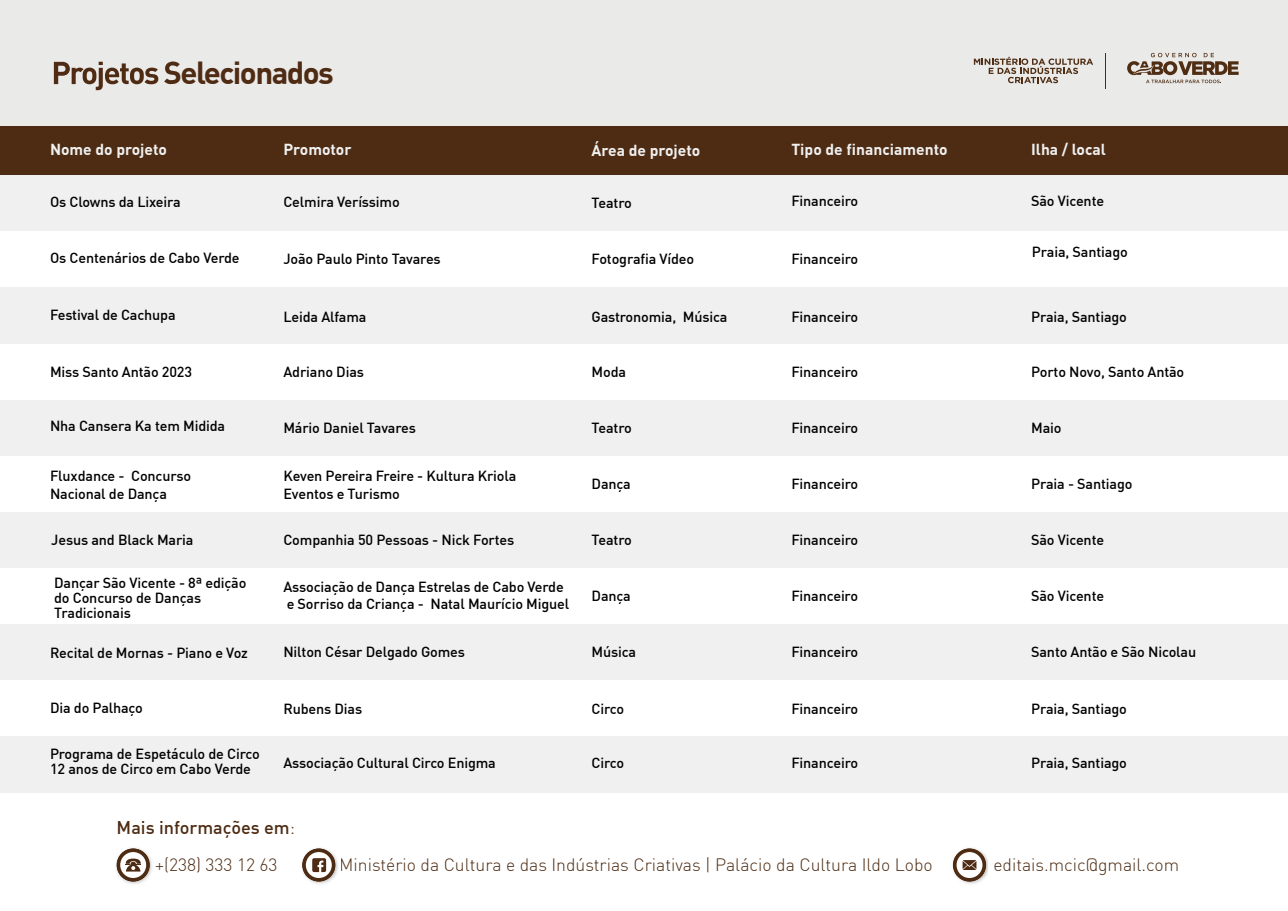
<style>
.page{position:relative;width:1288px;height:911px;background:#fff}
.page>*{position:absolute;margin:0;border:0;box-sizing:border-box;transform-origin:0 0}
.t1{font:700 31.25px "DIN Pro";letter-spacing:-.05em;color:#4f2b13}
.t2{font:500 18.06px "DIN Pro";color:#4e2c13}
.t3{font:300 17.56px "DIN Pro";color:#4e2c13}
.t4{font:700 15.62px "DIN Pro";color:#f0f0f0}
.t5{font:500 14.38px/17.2px "DIN Pro";letter-spacing:-.01em;color:#000}
.s1{font-weight:300}
</style>
<div class="page">
<div style="left:0;top:125px;width:1287px;height:50px;background:#4e2c13"></div>
<div style="left:0;top:175px;width:1287px;height:56px;background:#f0f0f0"></div>
<div style="left:0;top:0;width:1287px;height:125px;background:#eaeae9"></div>
<div style="left:0;top:287px;width:1287px;height:57px;background:#f0f0f0"></div>
<div style="left:0;top:400px;width:1287px;height:56px;background:#f0f0f0"></div>
<div style="left:0;top:511px;width:1287px;height:57px;background:#f0f0f0"></div>
<div style="left:0;top:624px;width:1287px;height:56px;background:#f0f0f0"></div>
<div style="left:0;top:735px;width:1287px;height:57px;background:#f0f0f0"></div>
<img style="left:54px;top:62px;width:116px;height:28px">
<hr style="left:1105px;top:53px;width:1px;height:35px;background:#4f2d13">
<svg style="left:973px;top:57px;width:120px;height:26px"></svg>
<svg style="left:1127px;top:53px;width:111px;height:30px"></svg>
<img style="left:116px;top:858px;width:36px;height:26px">
<svg style="left:117px;top:848px;width:33px;height:33px"></svg>
<img style="left:962px;top:855px;width:26px;height:29px">
<div style="left:952px;top:848px;width:34px;height:33px;background:#4e2c13;border-radius:50%"></div>
<svg style="left:952px;top:848px;width:33px;height:33px"></svg>
<img style="left:311px;top:857px;width:27px;height:27px">
<svg style="left:302px;top:848px;width:33px;height:33px"></svg>
<h1 class="t1" style="left:51px;top:52px;width:284px">Projetos Selecionados</h1>
<p class="t4" style="left:50px;top:139px;width:118px">Nome do projeto</p>
<p class="t4" style="left:283px;top:139px;width:70px">Promotor</p>
<p class="t4" style="left:591px;top:140px;width:110px">Área de projeto</p>
<p class="t4" style="left:791px;top:139px;width:158px">Tipo de financiamento</p>
<p class="t4" style="left:1031px;top:139px;width:76px">Ilha / local</p>
<p class="t5" style="left:50px;top:192px;width:132px">Os Clowns da Lixeira</p>
<p class="t5" style="left:283px;top:192px;width:118px">Celmira Veríssimo</p>
<p class="t5" style="left:591px;top:193px;width:42px">Teatro</p>
<p class="t5" style="left:791px;top:192px;width:68px">Financeiro</p>
<p class="t5" style="left:1031px;top:192px;width:74px">São Vicente</p>
<p class="t5" style="left:50px;top:248px;width:191px">Os Centenários de Cabo Verde</p>
<p class="t5" style="left:283px;top:250px;width:159px">João Paulo Pinto Tavares</p>
<p class="t5" style="left:591px;top:250px;width:104px">Fotografia Vídeo</p>
<p class="t5" style="left:791px;top:250px;width:68px">Financeiro</p>
<p class="t5" style="left:1031px;top:242px;width:97px">Praia, Santiago</p>
<p class="t5" style="left:50px;top:306px;width:127px">Festival de Cachupa</p>
<p class="t5" style="left:283px;top:308px;width:85px">Leida Alfama</p>
<p class="t5" style="left:591px;top:308px;width:137px">Gastronomia, Música</p>
<p class="t5" style="left:791px;top:308px;width:68px">Financeiro</p>
<p class="t5" style="left:1031px;top:308px;width:97px">Praia, Santiago</p>
<p class="t5" style="left:50px;top:362px;width:144px">Miss Santo Antão 2023</p>
<p class="t5" style="left:283px;top:362px;width:82px">Adriano Dias</p>
<p class="t5" style="left:591px;top:362px;width:36px">Moda</p>
<p class="t5" style="left:791px;top:362px;width:68px">Financeiro</p>
<p class="t5" style="left:1031px;top:362px;width:155px">Porto Novo, Santo Antão</p>
<p class="t5" style="left:50px;top:417px;width:177px">Nha Cansera Ka tem Midida</p>
<p class="t5" style="left:283px;top:418px;width:134px">Mário Daniel Tavares</p>
<p class="t5" style="left:591px;top:418px;width:42px">Teatro</p>
<p class="t5" style="left:791px;top:418px;width:68px">Financeiro</p>
<p class="t5" style="left:1031px;top:418px;width:32px">Maio</p>
<p class="t5" style="left:50px;top:467px;width:143px">Fluxdance - Concurso<br>Nacional de Dança</p>
<p class="t5" style="left:283px;top:467px;width:234px">Keven Pereira Freire - Kultura Kriola<br>Eventos e Turismo</p>
<p class="t5" style="left:591px;top:475px;width:41px">Dança</p>
<p class="t5" style="left:791px;top:475px;width:68px">Financeiro</p>
<p class="t5" style="left:1031px;top:475px;width:103px">Praia - Santiago</p>
<p class="t5" style="left:51px;top:530px;width:144px">Jesus and Black Maria</p>
<p class="t5" style="left:283px;top:530px;width:232px">Companhia 50 Pessoas - Nick Fortes</p>
<p class="t5" style="left:591px;top:530px;width:42px">Teatro</p>
<p class="t5" style="left:791px;top:530px;width:68px">Financeiro</p>
<p class="t5" style="left:1031px;top:530px;width:74px">São Vicente</p>
<p class="t5" style="left:283px;top:577px;width:287px">Associação de Dança Estrelas de Cabo Verde e Sorriso da Criança - Natal Maurício Miguel</p>
<p class="t5" style="left:591px;top:586px;width:41px">Dança</p>
<p class="t5" style="left:791px;top:586px;width:68px">Financeiro</p>
<p class="t5" style="left:1031px;top:586px;width:74px">São Vicente</p>
<p class="t5" style="left:50px;top:643px;width:199px">Recital de Mornas - Piano e Voz</p>
<p class="t5" style="left:283px;top:642px;width:183px">Nilton César Delgado Gomes</p>
<p class="t5" style="left:591px;top:642px;width:46px">Música</p>
<p class="t5" style="left:791px;top:642px;width:68px">Financeiro</p>
<p class="t5" style="left:1031px;top:642px;width:166px">Santo Antão e São Nicolau</p>
<p class="t5" style="left:54px;top:574px;width:194px;line-height:15px">Dançar São Vicente - 8ª edição do Concurso de Danças<br>Tradicionais</p>
<p class="t5" style="left:50px;top:698px;width:94px">Dia do Palhaço</p>
<p class="t5" style="left:283px;top:699px;width:80px">Rubens Dias</p>
<p class="t5" style="left:591px;top:699px;width:34px">Circo</p>
<p class="t5" style="left:791px;top:699px;width:68px">Financeiro</p>
<p class="t5" style="left:1031px;top:699px;width:97px">Praia, Santiago</p>
<p class="t5" style="left:50px;top:745px;width:211px;line-height:15px">Programa de Espetáculo de Circo<br>12 anos de Circo em Cabo Verde</p>
<p class="t5" style="left:283px;top:753px;width:214px">Associação Cultural Circo Enigma</p>
<p class="t5" style="left:591px;top:753px;width:34px">Circo</p>
<p class="t5" style="left:791px;top:753px;width:68px">Financeiro</p>
<p class="t5" style="left:1031px;top:753px;width:97px">Praia, Santiago</p>
<p class="t2" style="left:117px;top:816px;width:180px">Mais informações em<span class="s1">:</span></p>
<p class="t3" style="left:155px;top:853px;width:124px">+(238) 333 12 63</p>
<p class="t3" style="left:339px;top:853px;width:595px">Ministério da Cultura e das Indústrias Criativas | Palácio da Cultura Ildo Lobo</p>
<p class="t3" style="left:993px;top:853px;width:187px">editais.mcic@gmail.com</p>
</div>
